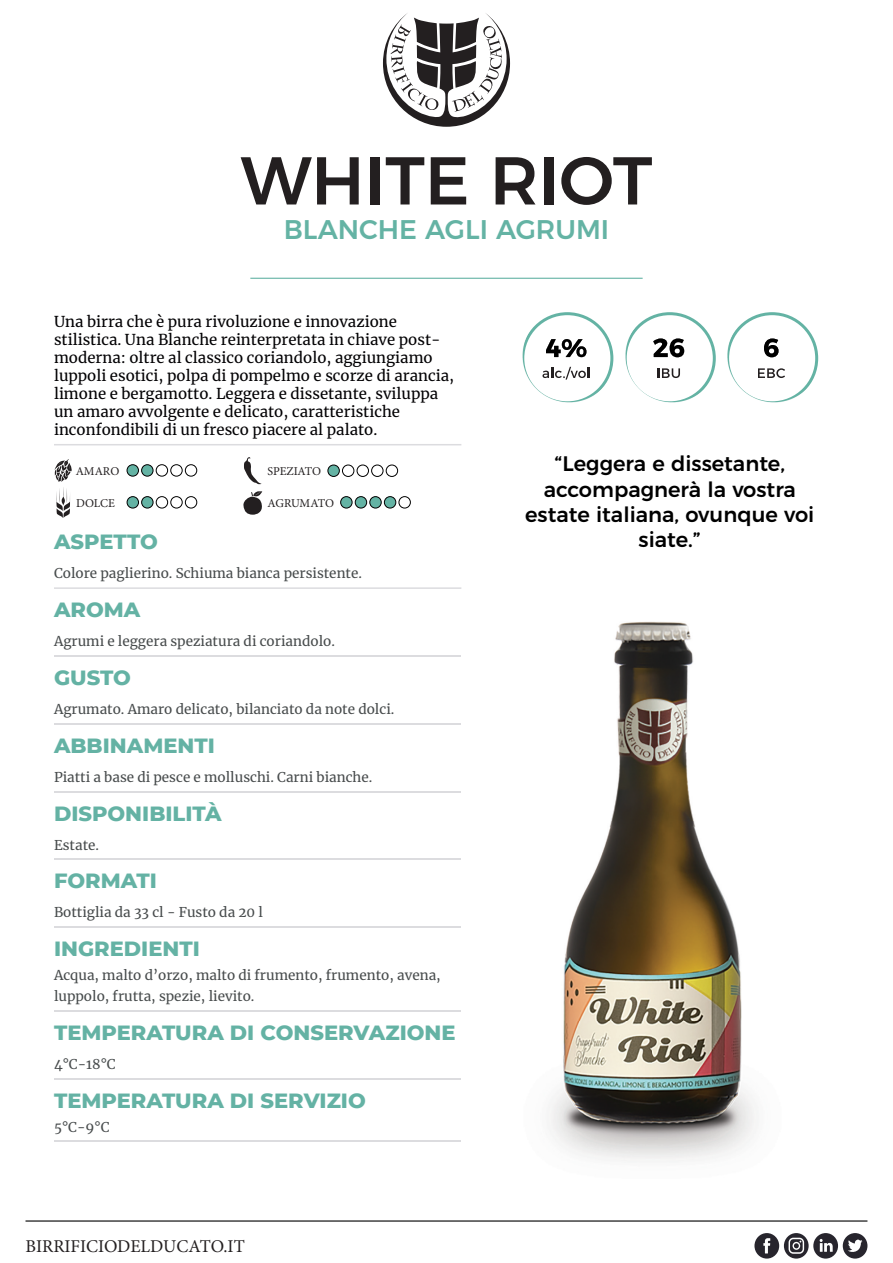
<style>
.page{position:relative;width:893px;height:1263px;background:#fff}
.page>*{position:absolute;margin:0;border:0;box-sizing:border-box;transform-origin:0 0}
.t1{font:500 67.5px "Montserrat";color:#231f20}
.t2{font:500 27px "Montserrat";color:#64b3a4}
.t3{font:800 21px "Montserrat";color:#64b2a4}
.t4{font:500 21px/25.2px "Montserrat";color:#000;text-align:center}
.t5{font:18px "Minion Pro";color:#231f20}
.t6{font:15px/18px "Merriweather";color:#020003}
.t7{font:13.5px/21.6px "Merriweather";color:#474b4c}
.t8{font:12px "Minion Pro";letter-spacing:-.01em;color:#231f20}
</style>
<div class="page">
<hr style="left:54px;top:444px;width:407px;height:1px;background:#dcdcdf">
<hr style="left:54px;top:587px;width:407px;height:2px;background:#dcdcdf">
<hr style="left:54px;top:655px;width:407px;height:2px;background:#dcdcdf">
<hr style="left:54px;top:723px;width:407px;height:1px;background:#dcdcdf">
<hr style="left:54px;top:791px;width:407px;height:1px;background:#dcdcdf">
<hr style="left:54px;top:859px;width:407px;height:1px;background:#dcdcdf">
<hr style="left:54px;top:926px;width:407px;height:2px;background:#dcdcdf">
<hr style="left:54px;top:1010px;width:407px;height:2px;background:#dcdcdf">
<hr style="left:54px;top:1078px;width:407px;height:2px;background:#dcdcdf">
<hr style="left:54px;top:1141px;width:407px;height:1px;background:#dcdcdf">
<img style="left:522px;top:312px;width:91px;height:91px">
<svg style="left:383px;top:13px;width:127px;height:114px"></svg>
<hr style="left:250px;top:278px;width:393px;height:1px;background:#64b3a4">
<img style="left:549px;top:622px;width:209px;height:540px">
<hr style="left:26px;top:1220px;width:841px;height:1px;background:#000">
<img style="left:625px;top:312px;width:91px;height:91px">
<img style="left:727px;top:312px;width:91px;height:91px">
<div style="left:754px;top:1233px;width:25px;height:25px;background:#27252d;border-radius:50%"></div>
<svg style="left:763px;top:1238px;width:7px;height:15px"></svg>
<svg style="left:784px;top:1233px;width:25px;height:25px"></svg>
<div style="left:813px;top:1233px;width:25px;height:25px;background:#27252d;border-radius:50%"></div>
<svg style="left:820px;top:1239px;width:13px;height:13px"></svg>
<div style="left:843px;top:1233px;width:24px;height:25px;background:#27252d;border-radius:50%"></div>
<svg style="left:848px;top:1240px;width:14px;height:12px"></svg>
<div style="left:127px;top:497px;width:12px;height:11px;background:#64b3a4;border-radius:50%"></div>
<div style="left:127px;top:496px;width:12px;height:12px;border:1px solid #000;border-radius:50%"></div>
<div style="left:142px;top:497px;width:11px;height:11px;background:#64b3a4;border-radius:50%"></div>
<div style="left:141px;top:496px;width:12px;height:12px;border:1px solid #000;border-radius:50%"></div>
<div style="left:156px;top:496px;width:12px;height:12px;border:1px solid #000;border-radius:50%"></div>
<div style="left:171px;top:496px;width:11px;height:12px;border:1px solid #000;border-radius:50%"></div>
<div style="left:185px;top:496px;width:12px;height:12px;border:1px solid #000;border-radius:50%"></div>
<div style="left:328px;top:465px;width:11px;height:11px;background:#64b3a4;border-radius:50%"></div>
<div style="left:328px;top:465px;width:12px;height:12px;border:1px solid #000;border-radius:50%"></div>
<div style="left:342px;top:465px;width:12px;height:12px;border:1px solid #000;border-radius:50%"></div>
<div style="left:357px;top:465px;width:12px;height:12px;border:1px solid #000;border-radius:50%"></div>
<div style="left:371px;top:465px;width:12px;height:12px;border:1px solid #000;border-radius:50%"></div>
<div style="left:386px;top:465px;width:12px;height:12px;border:1px solid #000;border-radius:50%"></div>
<div style="left:127px;top:465px;width:11px;height:11px;background:#64b3a4;border-radius:50%"></div>
<div style="left:127px;top:464px;width:12px;height:12px;border:1px solid #000;border-radius:50%"></div>
<div style="left:142px;top:465px;width:11px;height:11px;background:#64b3a4;border-radius:50%"></div>
<div style="left:141px;top:464px;width:12px;height:12px;border:1px solid #000;border-radius:50%"></div>
<div style="left:156px;top:464px;width:12px;height:12px;border:1px solid #000;border-radius:50%"></div>
<div style="left:171px;top:464px;width:11px;height:12px;border:1px solid #000;border-radius:50%"></div>
<div style="left:185px;top:464px;width:12px;height:12px;border:1px solid #000;border-radius:50%"></div>
<svg style="left:54px;top:459px;width:18px;height:59px"></svg>
<div style="left:341px;top:497px;width:11px;height:11px;background:#64b3a4;border-radius:50%"></div>
<div style="left:340px;top:496px;width:12px;height:12px;border:1px solid #000;border-radius:50%"></div>
<div style="left:355px;top:497px;width:12px;height:11px;background:#64b3a4;border-radius:50%"></div>
<div style="left:355px;top:496px;width:12px;height:12px;border:1px solid #000;border-radius:50%"></div>
<div style="left:370px;top:497px;width:11px;height:11px;background:#64b3a4;border-radius:50%"></div>
<div style="left:370px;top:496px;width:11px;height:12px;border:1px solid #000;border-radius:50%"></div>
<div style="left:384px;top:497px;width:12px;height:11px;background:#64b3a4;border-radius:50%"></div>
<div style="left:384px;top:496px;width:12px;height:12px;border:1px solid #000;border-radius:50%"></div>
<div style="left:399px;top:496px;width:12px;height:12px;border:1px solid #000;border-radius:50%"></div>
<svg style="left:243px;top:457px;width:20px;height:58px"></svg>
<h1 class="t1" style="left:240px;top:126px;width:413px">WHITE RIOT</h1>
<h2 class="t2" style="left:284px;top:207px;width:327px">BLANCHE AGLI AGRUMI</h2>
<p class="t6" style="left:54px;top:312px;width:402px">Una birra che è pura rivoluzione e innovazione stilistica. Una Blanche reinterpretata in chiave post&shy;moderna: oltre al classico coriandolo, aggiungiamo luppoli esotici, polpa di pompelmo e scorze di arancia, limone e bergamotto. Leggera e dissetante, sviluppa un amaro avvolgente e delicato, caratteristiche inconfondibili di un fresco piacere al palato.</p>
<p class="t8" style="left:76px;top:463px;width:45px">AMARO</p>
<p class="t8" style="left:267px;top:463px;width:55px">SPEZIATO</p>
<p class="t8" style="left:76px;top:495px;width:41px">DOLCE</p>
<p class="t8" style="left:267px;top:495px;width:68px">AGRUMATO</p>
<h3 class="t3" style="left:54px;top:526px;width:105px">ASPETTO</h3>
<p class="t7" style="left:54px;top:562px;width:310px">Colore paglierino. Schiuma bianca persistente.</p>
<h3 class="t3" style="left:54px;top:594px;width:88px">AROMA</h3>
<p class="t7" style="left:54px;top:630px;width:282px">Agrumi e leggera speziatura di coriandolo.</p>
<h3 class="t3" style="left:54px;top:662px;width:78px">GUSTO</h3>
<p class="t7" style="left:54px;top:698px;width:342px">Agrumato. Amaro delicato, bilanciato da note dolci.</p>
<h3 class="t3" style="left:54px;top:730px;width:162px">ABBINAMENTI</h3>
<p class="t7" style="left:54px;top:766px;width:320px">Piatti a base di pesce e molluschi. Carni bianche.</p>
<h3 class="t3" style="left:54px;top:798px;width:169px">DISPONIBILITÀ</h3>
<p class="t7" style="left:54px;top:833px;width:47px">Estate.</p>
<h3 class="t3" style="left:54px;top:865px;width:104px">FORMATI</h3>
<p class="t7" style="left:54px;top:901px;width:210px">Bottiglia da 33 cl - Fusto da 20 l</p>
<h3 class="t3" style="left:54px;top:933px;width:147px">INGREDIENTI</h3>
<p class="t7" style="left:54px;top:964px;width:388px">Acqua, malto d’orzo, malto di frumento, frumento, avena, luppolo, frutta, spezie, lievito.</p>
<h3 class="t3" style="left:54px;top:1017px;width:403px">TEMPERATURA DI CONSERVAZIONE</h3>
<p class="t7" style="left:54px;top:1053px;width:63px">4°C-18°C</p>
<h3 class="t3" style="left:54px;top:1085px;width:313px">TEMPERATURA DI SERVIZIO</h3>
<p class="t7" style="left:54px;top:1115px;width:57px">5°C-9°C</p>
<p class="t5" style="left:26px;top:1234px;width:221px">BIRRIFICIODELDUCATO.IT</p>
<h3 class="t4" style="left:525px;top:450px;width:291px">“Leggera e dissetante, accompagnerà la vostra estate italiana, ovunque voi siate.”</h3>
</div>
